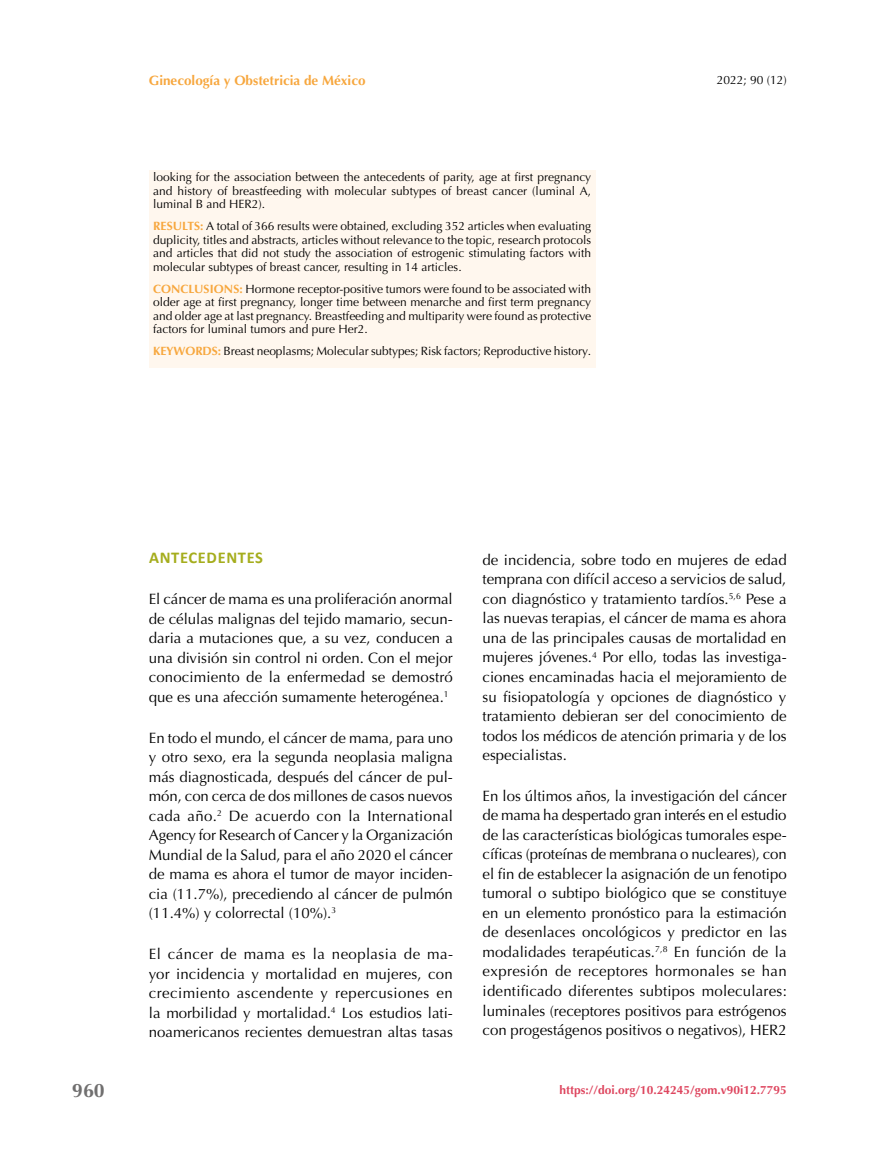
<style>
.page{position:relative;width:893px;height:1149px;background:#fff}
.page>*{position:absolute;margin:0;border:0;box-sizing:border-box;transform-origin:0 0}
.t1{font:700 19.5px "Optima";color:#706f6f}
.t2{font:700 16.5px "Calibri";letter-spacing:.04em;color:#a5ad1d}
.t3{font:15px/19.5px "Optima";color:#000;text-align:justify}
.t4{font:700 13.5px "Optima";color:#f7a73e}
.t5{font:12px/13.5px "Optima";color:#000;text-align:justify}
.t6{font:700 12px "Optima";color:#de465f}
.s1{font-weight:700;color:#f7a73e}
</style>
<div class="page">
<div style="left:149px;top:170px;width:446px;height:198px;background:#fff7ee"></div>
<p class="t4" style="left:149px;top:73px;width:218px">Ginecología y Obstetricia de México</p>
<p class="t5" style="left:153px;top:170px;width:439px">looking for the association between the antecedents of parity, age at first pregnancy and history of breastfeeding with molecular subtypes of breast cancer (luminal A, luminal B and HER2).</p>
<p class="t5" style="left:153px;top:219px;width:440px"><span class="s1">RESULTS:</span> A total of 366 results were obtained, excluding 352 articles when evaluating duplicity, titles and abstracts, articles without relevance to the topic, research protocols and articles that did not study the association of estrogenic stimulating factors with molecular subtypes of breast cancer, resulting in 14 articles.</p>
<p class="t5" style="left:153px;top:282px;width:440px"><span class="s1">CONCLUSIONS:</span> Hormone receptor-positive tumors were found to be associated with older age at first pregnancy, longer time between menarche and first term pregnancy and older age at last pregnancy. Breastfeeding and multiparity were found as protective factors for luminal tumors and pure Her2.</p>
<p class="t5" style="left:153px;top:344px;width:440px"><span class="s1">KEYWORDS:</span> Breast neoplasms; Molecular subtypes; Risk factors; Reproductive history.</p>
<p class="t5" style="left:717px;top:74px;width:72px">2022; 90 (12)</p>
<h1 class="t1" style="left:72px;top:1079px;width:34px">960</h1>
<p class="t2" style="left:149px;top:547px;width:115px">ANTECEDENTES</p>
<p class="t3" style="left:149px;top:589px;width:306px">El cáncer de mama es una proliferación anormal de células malignas del tejido mamario, secun&shy;daria a mutaciones que, a su vez, conducen a una división sin control ni orden. Con el mejor conocimiento de la enfermedad se demostró que es una afección sumamente heterogénea.<sup>1</sup></p>
<p class="t3" style="left:149px;top:727px;width:306px">En todo el mundo, el cáncer de mama, para uno y otro sexo, era la segunda neoplasia maligna más diagnosticada, después del cáncer de pul&shy;món, con cerca de dos millones de casos nuevos cada año.<sup>2</sup> De acuerdo con la International Agency for Research of Cancer y la Organización Mundial de la Salud, para el año 2020 el cáncer de mama es ahora el tumor de mayor inciden&shy;cia (11.7%), precediendo al cáncer de pulmón (11.4%) y colorrectal (10%).<sup>3</sup></p>
<p class="t3" style="left:149px;top:944px;width:306px">El cáncer de mama es la neoplasia de ma&shy;yor incidencia y mortalidad en mujeres, con crecimiento ascendente y repercusiones en la morbilidad y mortalidad.<sup>4</sup> Los estudios lati&shy;noamericanos recientes demuestran altas tasas</p>
<p class="t3" style="left:483px;top:550px;width:306px">de incidencia, sobre todo en mujeres de edad temprana con difícil acceso a servicios de salud, con diagnóstico y tratamiento tardíos.<sup>5,6</sup> Pese a las nuevas terapias, el cáncer de mama es ahora una de las principales causas de mortalidad en mujeres jóvenes.<sup>4</sup> Por ello, todas las investiga&shy;ciones encaminadas hacia el mejoramiento de su fisiopatología y opciones de diagnóstico y tratamiento debieran ser del conocimiento de todos los médicos de atención primaria y de los especialistas.</p>
<p class="t3" style="left:483px;top:786px;width:306px">En los últimos años, la investigación del cáncer de mama ha despertado gran interés en el estudio de las características biológicas tumorales espe&shy;cíficas (proteínas de membrana o nucleares), con el fin de establecer la asignación de un fenotipo tumoral o subtipo biológico que se constituye en un elemento pronóstico para la estimación de desenlaces oncológicos y predictor en las modalidades terapéuticas.<sup>7,8</sup> En función de la expresión de receptores hormonales se han identificado diferentes subtipos moleculares: luminales (receptores positivos para estrógenos con progestágenos positivos o negativos), HER2</p>
<p class="t6" style="left:559px;top:1082px;width:229px">https://doi.org/10.24245/gom.v90i12.7795</p>
</div>
